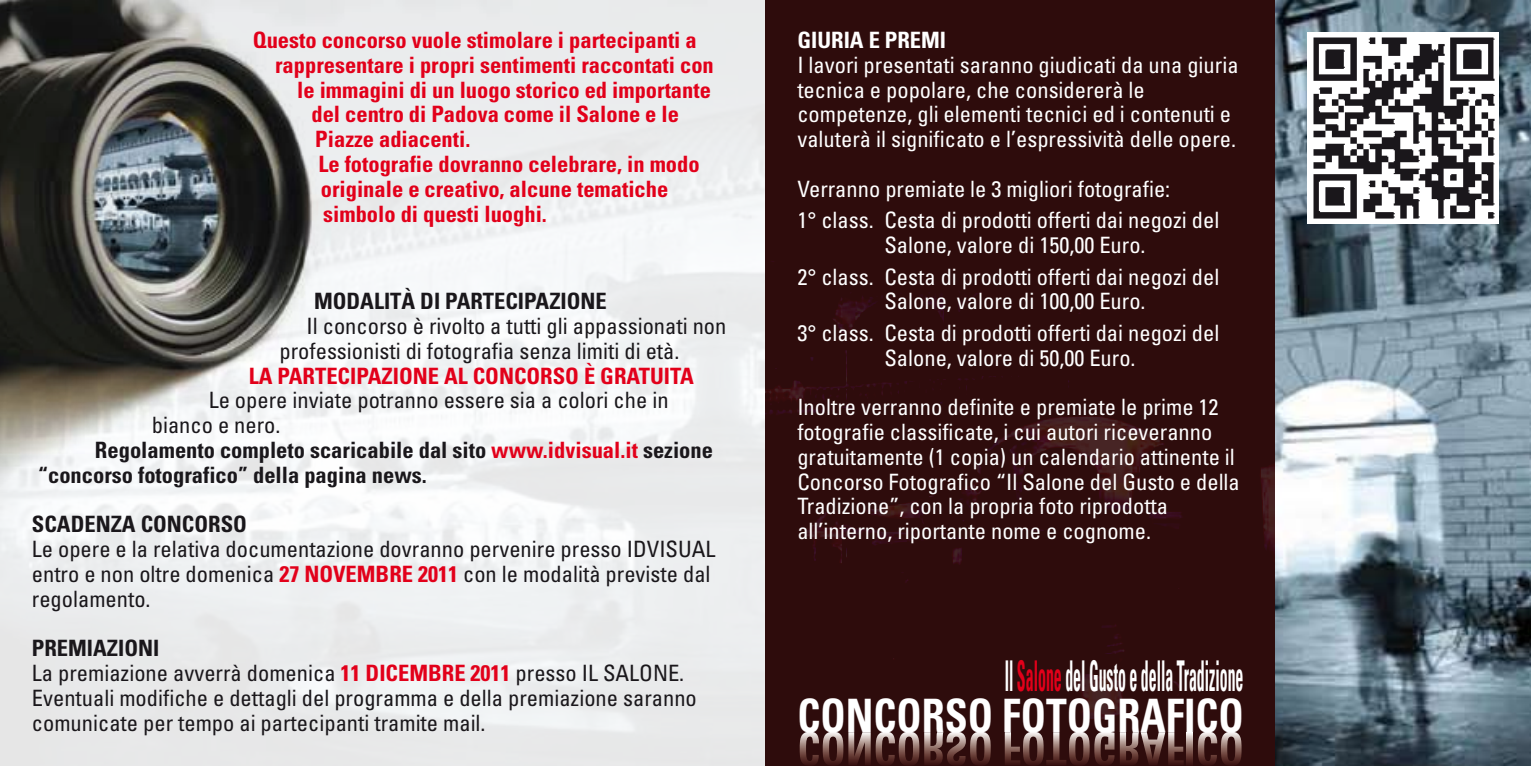
<style>
.page{position:relative;width:1531px;height:766px;background:#fff}
.page>*{position:absolute;margin:0;border:0;box-sizing:border-box;transform-origin:0 0}
.t1{font:700 condensed 46.12px "Univers";color:#fff;scale:.9 1}
.t2{font:700 condensed 42.3px "Univers";color:#fff;scale:.37 1}
.t3{font:condensed 22.5px/24.8px "Univers";color:#fff}
.t4{font:condensed 22.5px/24.8px "Univers";color:#1a171b}
.t5{font:700 condensed 22.5px "Univers";color:#e2001a}
.t6{font:700 condensed 22.5px "Univers";color:#1a171b}
.t7{font:700 condensed 22.5px "Univers";color:#fff}
.s1{color:#e2001a}
.s2{font-weight:700;color:#e2001a}
.s3{font-weight:700}
</style>
<div class="page">
<div style="left:765px;top:0;width:511px;height:765px;background:#330e0e"></div>
<img style="left:1276px;top:0;width:255px;height:765px">
<img style="left:0;top:0;width:765px;height:765px">
<svg style="left:800px;top:731px;width:191px;height:33px"></svg>
<svg style="left:1005px;top:731px;width:178px;height:33px"></svg>
<svg style="left:1186px;top:732px;width:7px;height:32px"></svg>
<svg style="left:1198px;top:731px;width:43px;height:33px"></svg>
<img style="left:1307px;top:32px;width:192px;height:191px">
<p class="t5" style="left:253px;top:26px;width:445px">Questo concorso vuole stimolare i partecipanti a</p>
<p class="t5" style="left:275px;top:51px;width:440px">rappresentare i propri sentimenti raccontati con</p>
<p class="t5" style="left:297px;top:76px;width:415px">le immagini di un luogo storico ed importante</p>
<p class="t5" style="left:311px;top:101px;width:369px">del centro di Padova come il Salone e le</p>
<p class="t5" style="left:315px;top:125px;width:157px">Piazze adiacenti.</p>
<p class="t5" style="left:318px;top:150px;width:383px">Le fotografie dovranno celebrare, in modo</p>
<p class="t5" style="left:321px;top:175px;width:349px">originale e creativo, alcune tematiche</p>
<p class="t5" style="left:323px;top:200px;width:225px">simbolo di questi luoghi.</p>
<p class="t6" style="left:314px;top:287px;width:294px">MODALITÀ DI PARTECIPAZIONE</p>
<p class="t4" style="left:279px;top:313px;width:448px;text-indent:27px">Il concorso è rivolto a tutti gli appassionati non professionisti di fotografia senza limiti di età.</p>
<p class="t5" style="left:249px;top:362px;width:447px">LA PARTECIPAZIONE AL CONCORSO È GRATUITA</p>
<p class="t4" style="left:209px;top:387px;width:461px">Le opere inviate potranno essere sia a colori che in</p>
<p class="t4" style="left:152px;top:412px;width:130px">bianco e nero.</p>
<p class="t6" style="left:95px;top:436px;width:619px">Regolamento completo scaricabile dal sito <span class="s1">www.idvisual.it</span> sezione</p>
<p class="t6" style="left:38px;top:461px;width:390px">“concorso fotografico” della pagina news.</p>
<p class="t6" style="left:32px;top:510px;width:217px">SCADENZA CONCORSO</p>
<p class="t4" style="left:32px;top:536px;width:685px">Le opere e la relativa documentazione dovranno pervenire presso IDVISUAL entro e non oltre domenica <span class="s2">27 NOVEMBRE 2011</span> con le modalità previste dal regolamento.</p>
<p class="t4" style="left:32px;top:635px;width:666px"><span class="s3">PREMIAZIONI<br></span>La premiazione avverrà domenica <span class="s2">11 DICEMBRE 2011</span> presso IL SALONE.<br>Eventuali modifiche e dettagli del programma e della premiazione saranno comunicate per tempo ai partecipanti tramite mail.</p>
<p class="t7" style="left:797px;top:26px;width:150px">GIURIA E PREMI</p>
<p class="t3" style="left:797px;top:52px;width:443px">I lavori presentati saranno giudicati da una giuria tecnica e popolare, che considererà le competenze, gli elementi tecnici ed i contenuti e valuterà il significato e l’espressività delle opere.</p>
<p class="t3" style="left:797px;top:173px;width:423px;line-height:31.5px">Verranno premiate le 3 migliori fotografie:<br>1° class. Cesta di prodotti offerti dai negozi del</p>
<p class="t3" style="left:797px;top:229px;width:423px;line-height:31.5px;text-align:center">Salone, valore di 150,00 Euro.<br>2° class. Cesta di prodotti offerti dai negozi del</p>
<p class="t3" style="left:797px;top:285px;width:423px;line-height:31.5px;text-align:center">Salone, valore di 100,00 Euro.<br>3° class. Cesta di prodotti offerti dai negozi del</p>
<p class="t3" style="left:884px;top:345px;width:253px">Salone, valore di 50,00 Euro.</p>
<p class="t3" style="left:797px;top:394px;width:444px">Inoltre verranno definite e premiate le prime 12 fotografie classificate, i cui autori riceveranno gratuitamente (1 copia) un calendario attinente il Concorso Fotografico “Il Salone del Gusto e della Tradizione”, con la propria foto riprodotta all’interno, riportante nome e cognome.</p>
<h2 class="t2" style="left:1004px;top:649px;width:647px">Il <span class="s1">Salone</span> del Gusto e della Tradizione</h2>
<h1 class="t1" style="left:797px;top:687px;width:498px">CONCORSO FOTOGRAFICO</h1>
</div>
